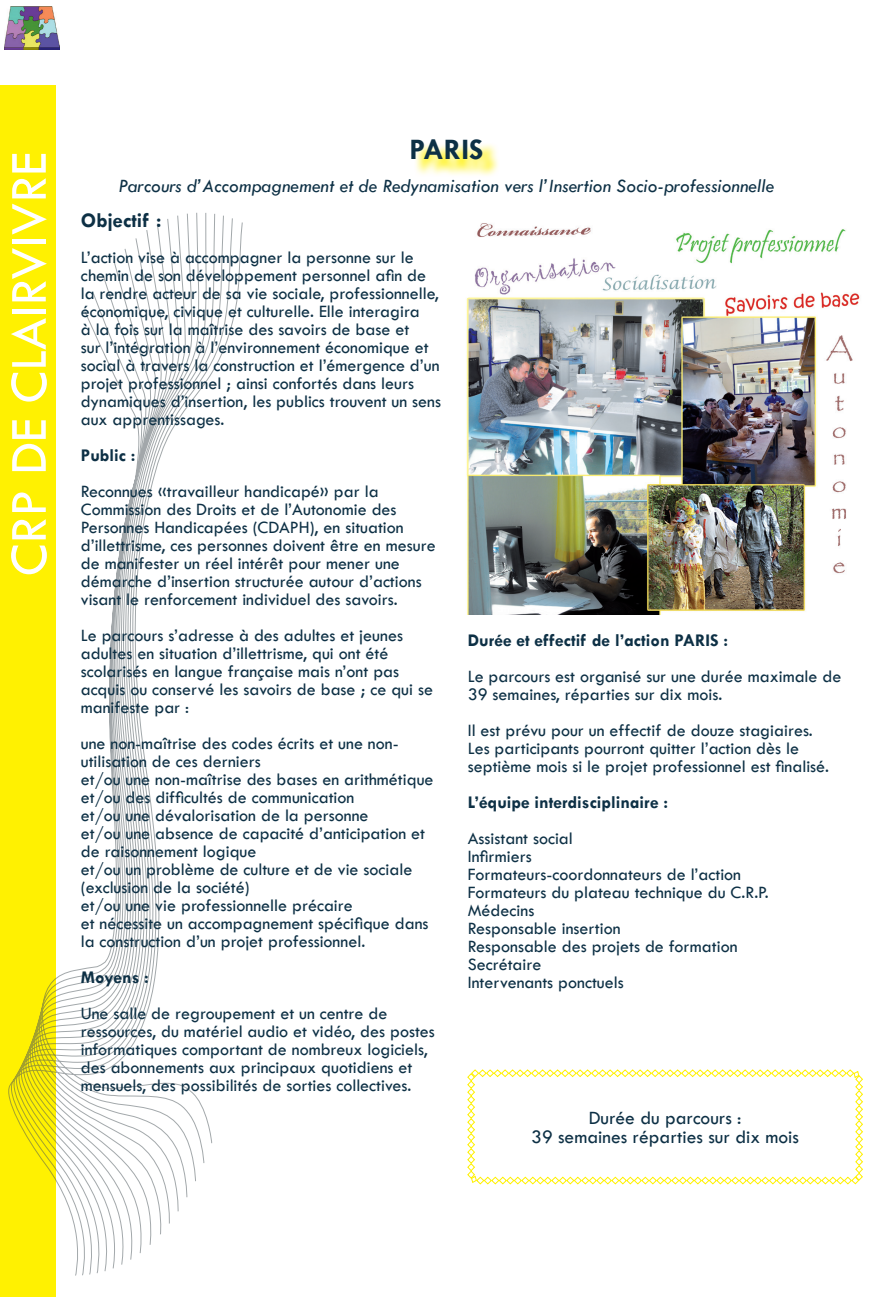
<style>
.page{position:relative;width:893px;height:1297px;background:#fff}
.page>*{position:absolute;margin:0;border:0;box-sizing:border-box;transform-origin:0 0}
.t1{font:54px "Tw Cen";color:#fff}
.t2{font:700 30px "Tw Cen";color:#0d3045}
.t3{font:700 21px "Tw Cen";color:#0d3045}
.t4{font:italic 19.5px "Tw Cen";color:#0d3045}
.t5{font:19.5px "Tw Cen";color:#0d3045}
.t6{font:18px/18px "Tw Cen";color:#0d3045}
.t7{font:700 18px "Tw Cen";color:#0d3045}
</style>
<div class="page">
<svg style="left:415px;top:144px;width:83px;height:32px"></svg>
<div style="left:0;top:85px;width:55px;height:1212px;background:#fff101"></div>
<svg style="left:8px;top:212px;width:235px;height:1064px"></svg>
<img style="left:4px;top:7px;width:56px;height:42px">
<img style="left:466px;top:223px;width:394px;height:391px">
<svg style="left:467px;top:1069px;width:396px;height:116px"></svg>
<p class="t1" style="left:-4px;top:576px;width:426px;rotate:-90deg">CRP DE CLAIRVIVRE</p>
<p class="t2" style="left:409px;top:132px;width:76px">PARIS</p>
<p class="t4" style="left:119px;top:174px;width:657px">Parcours d’Accompagnement et de Redynamisation vers l’Insertion Socio-professionnelle</p>
<p class="t3" style="left:81px;top:208px;width:82px">Objectif :</p>
<p class="t6" style="left:81px;top:248px;width:362px">L’action vise à accompagner la personne sur le chemin de son développement personnel afin de la rendre acteur de sa vie sociale, professionnelle, économique, civique et culturelle. Elle interagira<br>à la fois sur la maîtrise des savoirs de base et<br>sur l’intégration à l’environnement économique et social à travers la construction et l’émergence d’un projet professionnel ; ainsi confortés dans leurs dynamiques d’insertion, les publics trouvent un sens aux apprentissages.</p>
<p class="t7" style="left:81px;top:445px;width:56px">Public :</p>
<p class="t6" style="left:81px;top:482px;width:356px">Reconnues «travailleur handicapé» par la Commission des Droits et de l’Autonomie des Personnes Handicapées (CDAPH), en situation d’illettrisme, ces personnes doivent être en mesure de manifester un réel intérêt pour mener une démarche d’insertion structurée autour d’actions visant le renforcement individuel des savoirs.</p>
<p class="t6" style="left:81px;top:626px;width:354px">Le parcours s’adresse à des adultes et jeunes adultes en situation d’illettrisme, qui ont été scolarisés en langue française mais n’ont pas acquis ou conservé les savoirs de base ; ce qui se manifeste par :</p>
<p class="t6" style="left:81px;top:734px;width:319px">une non-maîtrise des codes écrits et une non&shy;utilisation de ces derniers</p>
<p class="t6" style="left:81px;top:770px;width:354px">et/ou une non-maîtrise des bases en arithmétique</p>
<p class="t6" style="left:81px;top:788px;width:275px">et/ou des difficultés de communication</p>
<p class="t6" style="left:81px;top:806px;width:289px">et/ou une dévalorisation de la personne</p>
<p class="t6" style="left:81px;top:824px;width:346px">et/ou une absence de capacité d’anticipation et de raisonnement logique</p>
<p class="t6" style="left:81px;top:860px;width:333px">et/ou un problème de culture et de vie sociale (exclusion de la société)</p>
<p class="t6" style="left:81px;top:896px;width:274px">et/ou une vie professionnelle précaire</p>
<p class="t6" style="left:81px;top:914px;width:349px">et nécessite un accompagnement spécifique dans la construction d’un projet professionnel.</p>
<p class="t7" style="left:81px;top:967px;width:70px">Moyens :</p>
<p class="t6" style="left:81px;top:1004px;width:356px">Une salle de regroupement et un centre de ressources, du matériel audio et vidéo, des postes informatiques comportant de nombreux logiciels, des abonnements aux principaux quotidiens et mensuels, des possibilités de sorties collectives.</p>
<p class="t7" style="left:468px;top:629px;width:262px">Durée et effectif de l’action PARIS :</p>
<p class="t6" style="left:468px;top:667px;width:375px">Le parcours est organisé sur une durée maximale de<br>39 semaines, réparties sur dix mois.</p>
<p class="t6" style="left:468px;top:721px;width:346px">Il est prévu pour un effectif de douze stagiaires.</p>
<p class="t6" style="left:468px;top:739px;width:363px">Les participants pourront quitter l’action dès le septième mois si le projet professionnel est finalisé.</p>
<p class="t7" style="left:468px;top:791px;width:202px">L’équipe interdisciplinaire :</p>
<p class="t6" style="left:468px;top:829px;width:107px">Assistant social</p>
<p class="t6" style="left:468px;top:847px;width:66px">Infirmiers</p>
<p class="t6" style="left:468px;top:865px;width:275px">Formateurs-coordonnateurs de l’action</p>
<p class="t6" style="left:468px;top:883px;width:303px">Formateurs du plateau technique du C.R.P.</p>
<p class="t6" style="left:468px;top:901px;width:68px">Médecins</p>
<p class="t6" style="left:468px;top:919px;width:154px">Responsable insertion</p>
<p class="t6" style="left:468px;top:937px;width:271px">Responsable des projets de formation</p>
<p class="t6" style="left:468px;top:955px;width:75px">Secrétaire</p>
<p class="t6" style="left:468px;top:973px;width:157px">Intervenants ponctuels</p>
<p class="t5" style="left:589px;top:1106px;width:154px">Durée du parcours :</p>
<p class="t5" style="left:531px;top:1125px;width:269px">39 semaines réparties sur dix mois</p>
</div>
